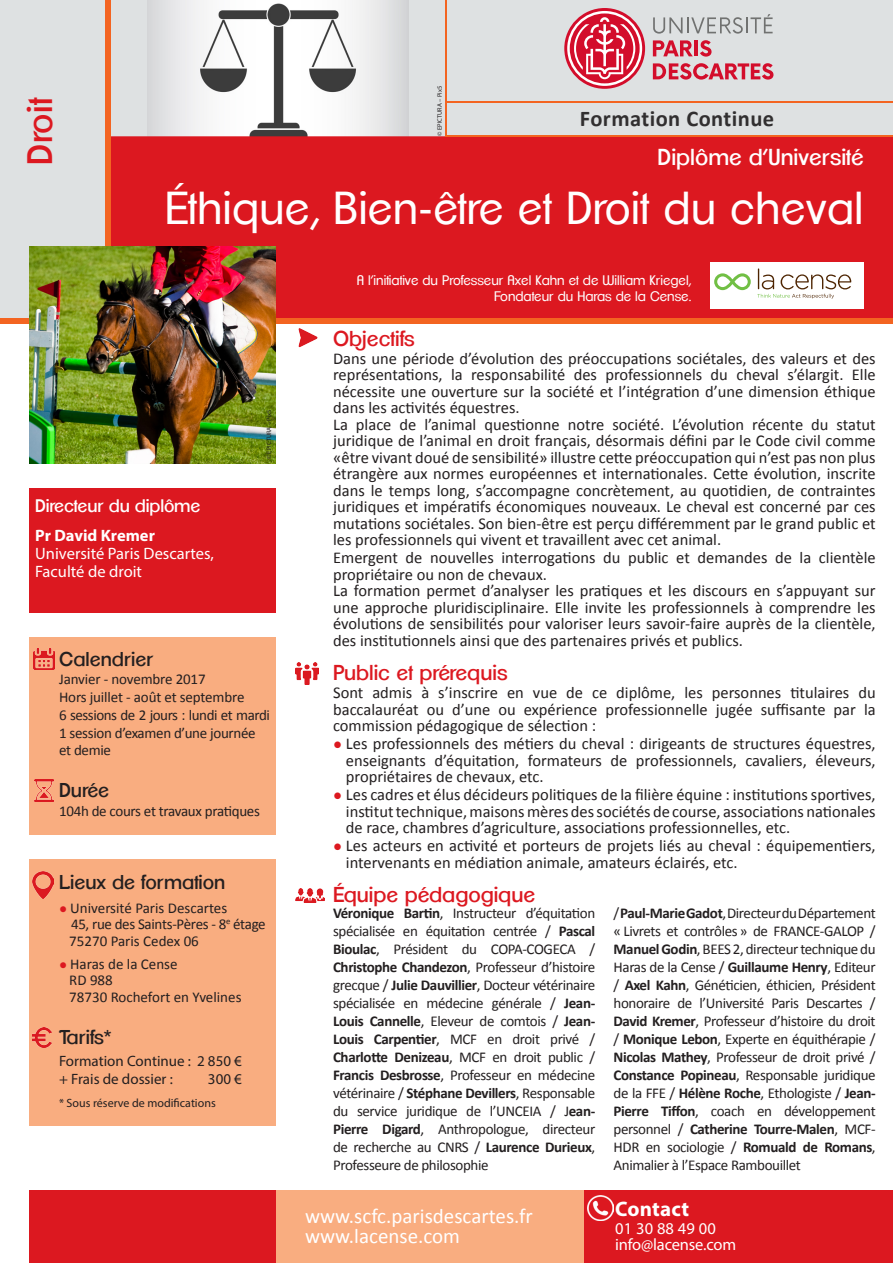
<style>
.page{position:relative;width:893px;height:1263px;background:#fff}
.page>*{position:absolute;margin:0;border:0;box-sizing:border-box;transform-origin:0 0}
.t1{font:45px "Clemente P Dag";letter-spacing:.01em;color:#fff}
.t2{font:34.5px "Clemente P Dai";letter-spacing:.01em;color:#dc1820}
.t3{font:22.5px "Clemente P Dai";color:#fff}
.t4{font:700 22.5px "Calibri";letter-spacing:.02em;color:#312f30}
.t5{font:21px "Clemente P Dai";color:#dc1820}
.t6{font:21px "Calibri";color:#fff}
.t7{font:700 21px "Myriad Pro";letter-spacing:.01em;color:#fff}
.t8{font:19.5px "Clemente P Dai";color:#231f20}
.t9{font:17.7px "Clemente P Dai";letter-spacing:-.01em;color:#fff}
.t10{font:16.5px/16.5px "Calibri";color:#231f20;text-align:justify}
.t11{font:16.5px "Myriad Pro";color:#fff}
.t12{font:700 16.5px "Myriad Pro";color:#fff}
.t13{font:15px/18px "Calibri";letter-spacing:-.02em;color:#231f20;text-align:justify}
.t14{font:15px "Calibri";color:#231f20}
.t15{font:15px "Myriad Pro";color:#231f20}
.t16{font:13.5px "Clemente P Dag";color:#fff}
.t17{font:12px "Myriad Pro";color:#231f20}
.t18{font:6.45px "Myriad Pro";color:#231f20}
.s1{font-size:13.5px;color:#dc1820}
.s2{font-size:15px;color:#dc1820}
.s3{font-weight:700}
</style>
<div class="page">
<div style="left:29px;top:637px;width:246px;height:197px;background:#f9ad80"></div>
<div style="left:111px;top:0;width:335px;height:138px;background:#dee1e2"></div>
<img style="left:147px;top:0;width:262px;height:136px">
<div style="left:445px;top:103px;width:448px;height:33px;background:#dee1e2"></div>
<div style="left:0;top:0;width:105px;height:319px;background:#dee1e2"></div>
<div style="left:111px;top:136px;width:782px;height:182px;background:#dc1820"></div>
<div style="left:29px;top:488px;width:246px;height:124px;background:#dc1820"></div>
<div style="left:0;top:318px;width:893px;height:6px;background:#f36421"></div>
<div style="left:29px;top:860px;width:246px;height:266px;background:#f9ad80"></div>
<div style="left:584px;top:1191px;width:309px;height:72px;background:#dc1820"></div>
<img style="left:588px;top:1195px;width:25px;height:26px">
<div style="left:105px;top:0;width:6px;height:285px;background:#f36421"></div>
<div style="left:275px;top:1191px;width:309px;height:72px;background:#f9ad80"></div>
<div style="left:29px;top:1191px;width:246px;height:72px;background:#dc1820"></div>
<hr style="left:446px;top:135px;width:447px;height:2px;background:#f36421">
<img style="left:33px;top:648px;width:21px;height:22px">
<img style="left:34px;top:780px;width:19px;height:22px">
<img style="left:295px;top:888px;width:30px;height:14px">
<img style="left:33px;top:871px;width:20px;height:27px">
<img style="left:298px;top:328px;width:20px;height:20px">
<img style="left:296px;top:662px;width:22px;height:23px">
<img style="left:33px;top:1027px;width:19px;height:20px">
<img style="left:29px;top:246px;width:246px;height:217px">
<div style="left:710px;top:263px;width:154px;height:46px;background:#fff"></div>
<svg style="left:714px;top:273px;width:37px;height:17px"></svg>
<svg style="left:757px;top:268px;width:94px;height:30px"></svg>
<div style="left:444px;top:0;width:449px;height:102px;background:#dee1e2"></div>
<svg style="left:653px;top:40px;width:40px;height:16px"></svg>
<hr style="left:694px;top:40px;width:4px;height:16px;background:#d30d2b">
<svg style="left:700px;top:40px;width:11px;height:17px"></svg>
<svg style="left:653px;top:63px;width:120px;height:17px"></svg>
<svg style="left:564px;top:8px;width:81px;height:81px"></svg>
<svg style="left:567px;top:11px;width:75px;height:75px;background:#e0697b"></svg>
<svg style="left:653px;top:14px;width:120px;height:20px"></svg>
<hr style="left:445px;top:102px;width:448px;height:1px;background:#f36421">
<hr style="left:445px;top:0;width:2px;height:136px;background:#f36421">
<p class="t2" style="left:19px;top:165px;width:69px;rotate:-90deg">Droit</p>
<p class="t18" style="left:436px;top:136px;width:51px;rotate:-90deg">© EPICTURA – Pix5</p>
<p class="t4" style="left:580px;top:104px;width:196px">Formation Continue</p>
<p class="t3" style="left:658px;top:144px;width:207px">Diplôme d’Université</p>
<p class="t1" style="left:165px;top:181px;width:700px">Éthique, Bien-être et Droit du cheval</p>
<p class="t16" style="left:357px;top:272px;width:336px">A l’initiative du Professeur Axel Kahn et de William Kriegel,</p>
<p class="t16" style="left:494px;top:289px;width:199px">Fondateur du Haras de la Cense.</p>
<p class="t9" style="left:35px;top:495px;width:167px">Directeur du diplôme</p>
<p class="t12" style="left:35px;top:524px;width:121px">Pr David Kremer</p>
<p class="t11" style="left:35px;top:543px;width:180px">Université Paris Descartes,</p>
<p class="t11" style="left:35px;top:561px;width:108px">Faculté de droit</p>
<p class="t18" style="left:265px;top:459px;width:51px;rotate:-90deg">© EPICTURA – Pix5</p>
<p class="t8" style="left:59px;top:648px;width:96px">Calendrier</p>
<p class="t13" style="left:59px;top:670px;width:148px">Janvier - novembre 2017</p>
<p class="t13" style="left:59px;top:688px;width:187px">Hors juillet - août et septembre</p>
<p class="t13" style="left:59px;top:706px;width:212px">6 sessions de 2 jours : lundi et mardi<br>1 session d’examen d’une journée</p>
<p class="t13" style="left:59px;top:741px;width:53px">et demie</p>
<p class="t8" style="left:59px;top:778px;width:51px">Durée</p>
<p class="t13" style="left:59px;top:802px;width:202px">104h de cours et travaux pratiques</p>
<p class="t8" style="left:59px;top:871px;width:168px">Lieux de formation</p>
<p class="t14" style="left:59px;top:898px;width:170px"><span class="s1">●</span> Université Paris Descartes</p>
<p class="t13" style="left:71px;top:915px;width:196px">45, rue des Saints-Pères - 8<sup>e</sup> étage</p>
<p class="t14" style="left:69px;top:931px;width:131px">75270 Paris Cedex 06</p>
<p class="t14" style="left:59px;top:954px;width:120px"><span class="s1">●</span> Haras de la Cense</p>
<p class="t13" style="left:69px;top:971px;width:45px">RD 988</p>
<p class="t14" style="left:69px;top:987px;width:174px">78730 Rochefort en Yvelines</p>
<p class="t8" style="left:59px;top:1025px;width:54px">Tarifs*</p>
<p class="t15" style="left:59px;top:1052px;width:184px">Formation Continue : 2 850 €</p>
<p class="t15" style="left:59px;top:1070px;width:115px">+ Frais de dossier :</p>
<p class="t15" style="left:208px;top:1070px;width:35px">300 €</p>
<p class="t17" style="left:59px;top:1095px;width:158px">* Sous réserve de modifications</p>
<p class="t5" style="left:333px;top:326px;width:83px">Objectifs</p>
<p class="t10" style="left:333px;top:350px;width:544px">Dans une période d’évolution des préoccupations sociétales, des valeurs et des représentations, la responsabilité des professionnels du cheval s’élargit. Elle nécessite une ouverture sur la société et l’intégration d’une dimension éthique dans les activités équestres.</p>
<p class="t10" style="left:333px;top:416px;width:544px">La place de l’animal questionne notre société. L’évolution récente du statut juridique de l’animal en droit français, désormais défini par le Code civil comme «être vivant doué de sensibilité» illustre cette préoccupation qui n’est pas non plus étrangère aux normes européennes et internationales. Cette évolution, inscrite dans le temps long, s’accompagne concrètement, au quotidien, de contraintes juridiques et impératifs économiques nouveaux. Le cheval est concerné par ces mutations sociétales. Son bien-être est perçu différemment par le grand public et les professionnels qui vivent et travaillent avec cet animal.</p>
<p class="t10" style="left:333px;top:549px;width:544px">Emergent de nouvelles interrogations du public et demandes de la clientèle propriétaire ou non de chevaux.</p>
<p class="t10" style="left:333px;top:582px;width:544px">La formation permet d’analyser les pratiques et les discours en s’appuyant sur une approche pluridisciplinaire. Elle invite les professionnels à comprendre les évolutions de sensibilités pour valoriser leurs savoir-faire auprès de la clientèle, des institutionnels ainsi que des partenaires privés et publics.</p>
<p class="t5" style="left:333px;top:660px;width:176px">Public et prérequis</p>
<p class="t10" style="left:333px;top:684px;width:544px">Sont admis à s’inscrire en vue de ce diplôme, les personnes titulaires du baccalauréat ou d’une ou expérience professionnelle jugée suffisante par la commission pédagogique de sélection :</p>
<p class="t10" style="left:346px;top:735px;width:531px;text-indent:-13px"><span class="s2">●</span> Les professionnels des métiers du cheval : dirigeants de structures équestres, enseignants d’équitation, formateurs de professionnels, cavaliers, éleveurs, propriétaires de chevaux, etc.</p>
<p class="t10" style="left:346px;top:786px;width:531px;text-indent:-13px"><span class="s2">●</span> Les cadres et élus décideurs politiques de la filière équine : institutions sportives, institut technique, maisons mères des sociétés de course, associations nationales de race, chambres d’agriculture, associations professionnelles, etc.</p>
<p class="t10" style="left:346px;top:837px;width:531px;text-indent:-13px"><span class="s2">●</span> Les acteurs en activité et porteurs de projets liés au cheval : équipementiers, intervenants en médiation animale, amateurs éclairés, etc.</p>
<p class="t5" style="left:333px;top:882px;width:204px">Équipe pédagogique</p>
<p class="t13" style="left:333px;top:904px;width:264px"><span class="s3">Véronique Bartin</span>, Instructeur d’équitation spécialisée en équitation centrée / <span class="s3">Pascal Bioulac</span>, Président du COPA-COGECA / <span class="s3">Christophe Chandezon</span>, Professeur d’histoire grecque / <span class="s3">Julie Dauvillier</span>, Docteur vétérinaire spécialisée en médecine générale / <span class="s3">Jean-Louis Cannelle</span>, Eleveur de comtois / <span class="s3">Jean-Louis Carpentier</span>, MCF en droit privé / <span class="s3">Charlotte Denizeau</span>, MCF en droit public / <span class="s3">Francis Desbrosse</span>, Professeur en médecine vétérinaire / <span class="s3">Stéphane Devillers</span>, Responsable du service juridique de l’UNCEIA / J<span class="s3">ean-Pierre Digard</span>, Anthropologue, directeur de recherche au CNRS / <span class="s3">Laurence Durieux</span>, Professeure de philosophie</p>
<p class="t13" style="left:614px;top:904px;width:264px">/ <span class="s3">Paul-Marie Gadot</span>, Directeur du Département « Livrets et contrôles » de FRANCE-GALOP / <span class="s3">Manuel Godin</span>, BEES 2, directeur technique du Haras de la Cense / <span class="s3">Guillaume Henry</span>, Editeur / <span class="s3">Axel Kahn</span>, Généticien, éthicien, Président honoraire de l’Université Paris Descartes / <span class="s3">David Kremer</span>, Professeur d’histoire du droit / <span class="s3">Monique Lebon</span>, Experte en équithérapie / <span class="s3">Nicolas Mathey</span>, Professeur de droit privé / <span class="s3">Constance Popineau</span>, Responsable juridique de la FFE / <span class="s3">Hélène Roche</span>, Ethologiste / <span class="s3">Jean-Pierre Tiffon</span>, coach en développement personnel / <span class="s3">Catherine Tourre-Malen</span>, MCF-HDR en sociologie / <span class="s3">Romuald de Romans</span>, Animalier à l’Espace Rambouillet</p>
<p class="t6" style="left:305px;top:1203px;width:229px">www.scfc.parisdescartes.fr</p>
<p class="t6" style="left:305px;top:1222px;width:156px">www.lacense.com</p>
<p class="t7" style="left:615px;top:1195px;width:75px">Contact</p>
<p class="t11" style="left:615px;top:1218px;width:102px">01 30 88 49 00</p>
<p class="t11" style="left:615px;top:1234px;width:123px">info@lacense.com</p>
</div>
